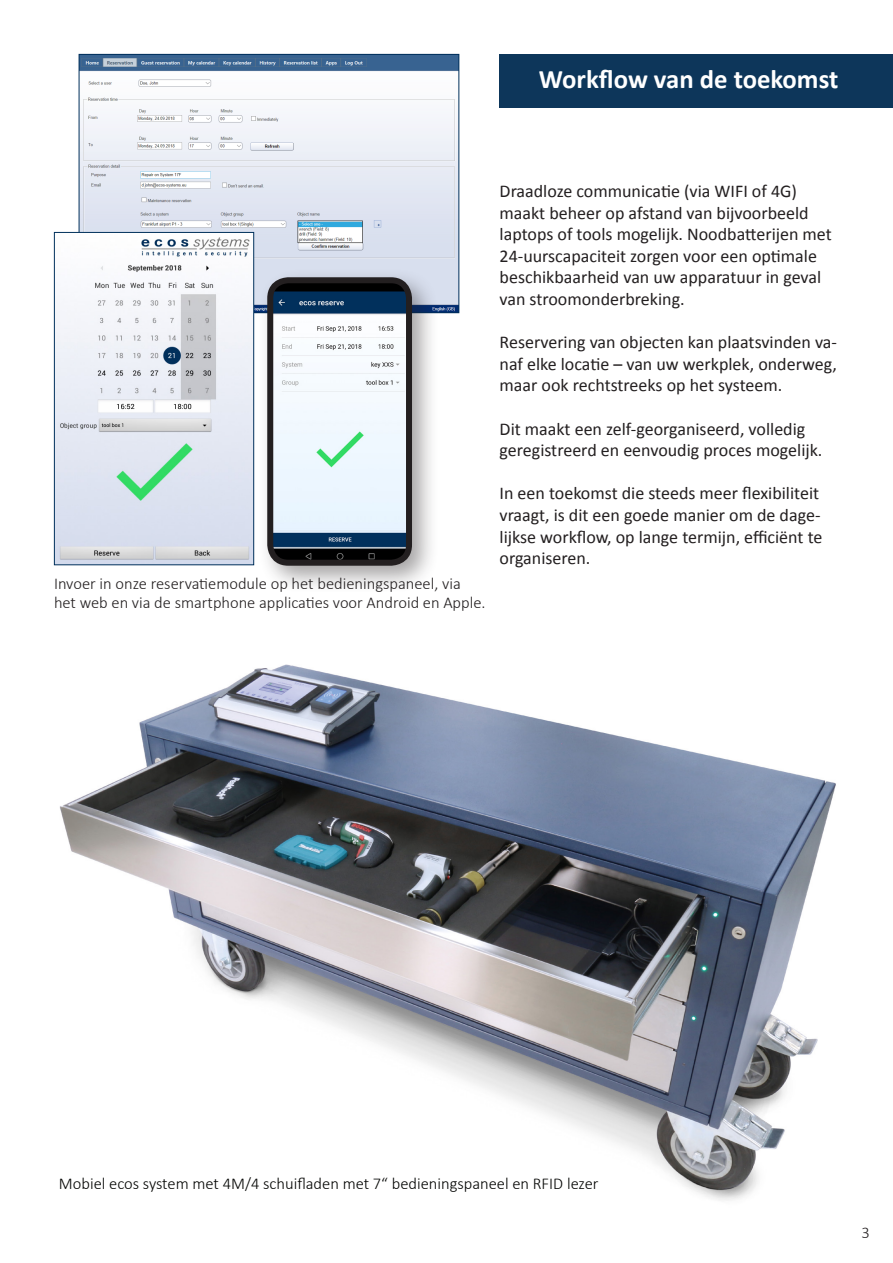
<style>
.page{position:relative;width:893px;height:1263px;background:#fff}
.page>*{position:absolute;margin:0;border:0;box-sizing:border-box;transform-origin:0 0}
.t1{font:700 26.7px "Calibri";color:#fff}
.t2{font:18px/21.6px "Calibri";color:#231f20}
.t3{font:300 16.5px/19.8px "Calibri";color:#231f20}
.t4{font:300 16.5px "Calibri";color:#040503}
</style>
<div class="page">
<img style="left:60px;top:664px;width:776px;height:537px">
<div style="left:500px;top:55px;width:393px;height:53px;background:#0d365a"></div>
<img style="left:81px;top:56px;width:376px;height:255px">
<div style="left:258px;top:268px;width:182px;height:325px;background:#231f20;opacity:.41"></div>
<img style="left:270px;top:282px;width:139px;height:281px">
<div style="left:267px;top:277px;width:145px;height:289px;border:6px solid #231f20;border-radius:18px"></div>
<img style="left:56px;top:234px;width:196px;height:329px">
<div style="left:54px;top:232px;width:200px;height:333px;border:1px solid #00305b"></div>
<p class="t1" style="left:539px;top:60px;width:301px">Workflow van de toekomst</p>
<p class="t3" style="left:54px;top:573px;width:433px">Invoer in onze reservatiemodule op het bedieningspaneel, via het web en via de smartphone applicaties voor Android en Apple.</p>
<p class="t2" style="left:500px;top:179px;width:334px">Draadloze communicatie (via WIFI of 4G) maakt beheer op afstand van bijvoorbeeld laptops of tools mogelijk. Noodbatterijen met 24-uurscapaciteit zorgen voor een optimale beschikbaarheid van uw apparatuur in geval van stroomonderbreking.</p>
<p class="t2" style="left:500px;top:330px;width:339px;text-align:justify">Reservering van objecten kan plaatsvinden va&shy;naf elke locatie – van uw werkplek, onderweg, maar ook rechtstreeks op het systeem.</p>
<p class="t2" style="left:500px;top:417px;width:324px">Dit maakt een zelf-georganiseerd, volledig geregistreerd en eenvoudig proces mogelijk.</p>
<p class="t2" style="left:500px;top:482px;width:324px">In een toekomst die steeds meer flexibiliteit vraagt, is dit een goede manier om de dage&shy;lijkse workflow, op lange termijn, efficiënt te organiseren.</p>
<p class="t4" style="left:59px;top:1173px;width:541px">Mobiel ecos system met 4M/4 schuifladen met 7“ bedieningspaneel en RFID lezer</p>
<p class="t3" style="left:861px;top:1223px;width:10px">3</p>
</div>
